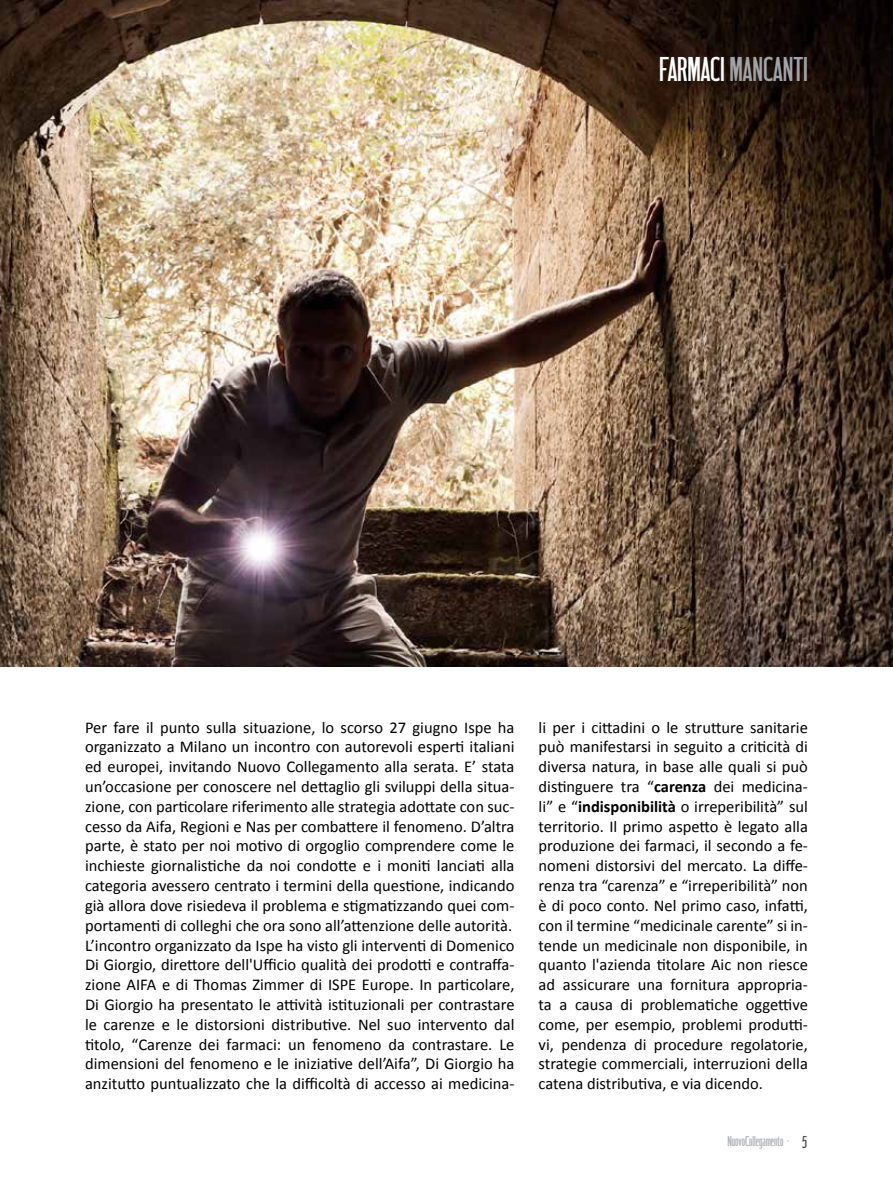
<style>
.page{position:relative;width:893px;height:1191px;background:#fff}
.page>*{position:absolute;margin:0;border:0;box-sizing:border-box;transform-origin:0 0}
.t1{font:36px "HWT Unit Gothic 721";color:#fff}
.t2{font:36px "HWT Unit Gothic 721";color:#a1a3a6}
.t3{font:16.5px/19.8px "Calibri";color:#000;text-align:justify}
.t4{font:15px "HWT Unit Gothic 721";color:#afb1b4}
.s1{font-family:"Myriad Pro";font-weight:700;color:#000}
.s2{font-weight:700}
.s3{font-size:18px;color:#515254}
</style>
<div class="page">
<img style="left:0;top:0;width:893px;height:666px">
<h1 class="t1" style="left:659px;top:48px;width:150px">FARMACI <span class="s1">TESTO</span></h1>
<h1 class="t2" style="left:729px;top:48px;width:80px">MANCANTI</h1>
<p class="t3" style="left:85px;top:717px;width:431px;text-align:left">Per fare il punto sulla situazione, lo scorso 27 giugno Ispe ha organizzato a Milano un incontro con autorevoli esperti italiani ed europei, invitando Nuovo Collegamento alla serata. E’ stata un’occasione per conoscere nel dettaglio gli sviluppi della situa&shy;zione, con particolare riferimento alle strategia adottate con suc&shy;cesso da Aifa, Regioni e Nas per combattere il fenomeno. D’altra parte, è stato per noi motivo di orgoglio comprendere come le inchieste giornalistiche da noi condotte e i moniti lanciati alla categoria avessero centrato i termini della questione, indicando già allora dove risiedeva il problema e stigmatizzando quei com&shy;portamenti di colleghi che ora sono all’attenzione delle autorità.<br>L’incontro organizzato da Ispe ha visto gli interventi di Domenico Di Giorgio, direttore dell'Ufficio qualità dei prodotti e contraffa&shy;zione AIFA e di Thomas Zimmer di ISPE Europe. In particolare, Di Giorgio ha presentato le attività istituzionali per contrastare le carenze e le distorsioni distributive. Nel suo intervento dal titolo, “Carenze dei farmaci: un fenomeno da contrastare. Le dimensioni del fenomeno e le iniziative dell’Aifa”, Di Giorgio ha anzitutto puntualizzato che la difficoltà di accesso ai medicina-</p>
<p class="t3" style="left:539px;top:717px;width:271px">li per i cittadini o le strutture sanitarie può manifestarsi in seguito a criticità di diversa natura, in base alle quali si può distinguere tra “<span class="s2">carenza</span> dei medicina&shy;li” e “<span class="s2">indisponibilità</span> o irreperibilità” sul territorio. Il primo aspetto è legato alla produzione dei farmaci, il secondo a fe&shy;nomeni distorsivi del mercato. La diffe&shy;renza tra “carenza” e “irreperibilità” non è di poco conto. Nel primo caso, infatti, con il termine “medicinale carente” si in&shy;tende un medicinale non disponibile, in quanto l'azienda titolare Aic non riesce ad assicurare una fornitura appropria&shy;ta a causa di problematiche oggettive come, per esempio, problemi produtti&shy;vi, pendenza di procedure regolatorie, strategie commerciali, interruzioni della catena distributiva, e via dicendo.</p>
<p class="t4" style="left:727px;top:1132px;width:81px">NuovoCollegamento - <span class="s3">5</span></p>
</div>
